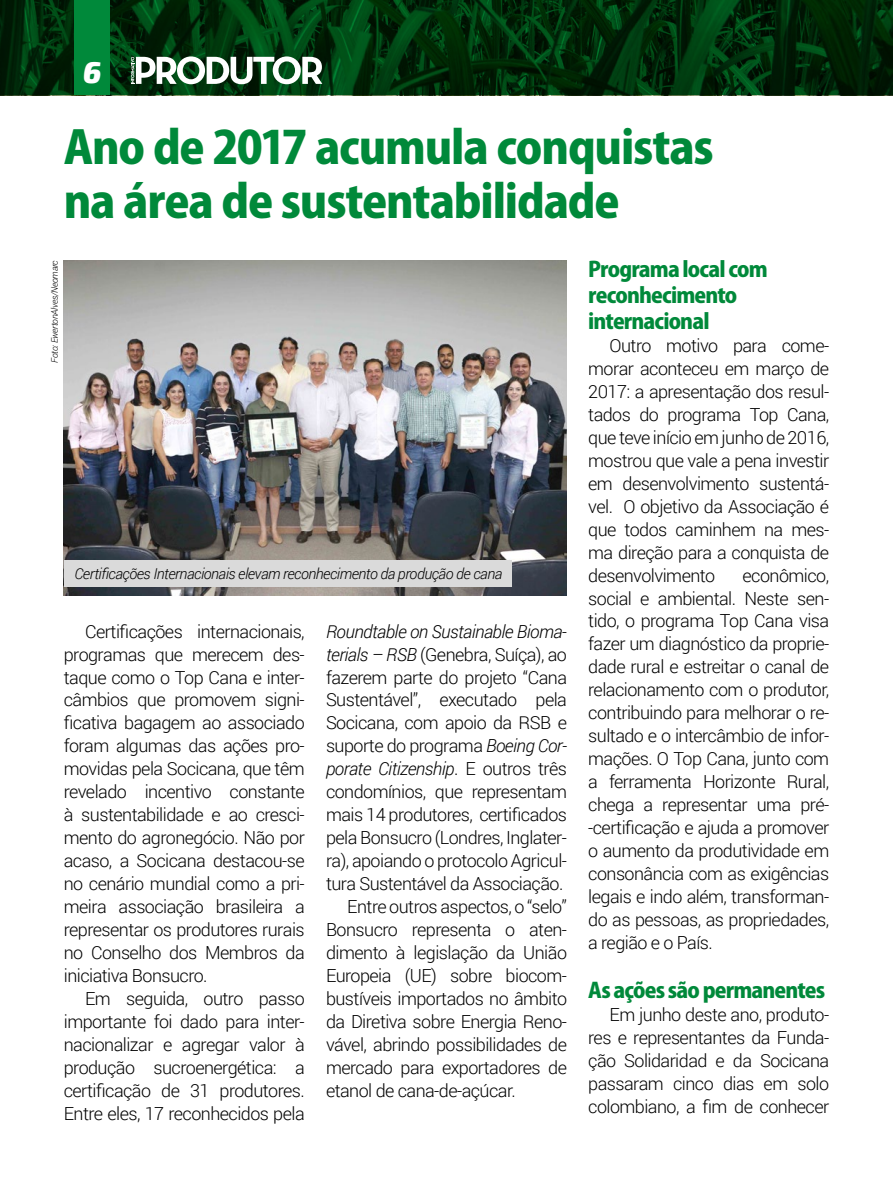
<style>
.page{position:relative;width:893px;height:1191px;background:#fff}
.page>*{position:absolute;margin:0;border:0;box-sizing:border-box;transform-origin:0 0}
.t1{font:800 45px/54px "Koz Go Pro";letter-spacing:-.025em;color:#00893a}
.t2{font:italic 900 30px "Exo 2";color:#fff}
.t3{font:800 21px/26px "Koz Go Pro";letter-spacing:-.04em;color:#00893a}
.t4{font:300 18px/23px "Roboto";letter-spacing:-.03em;color:#000;text-align:justify}
.t5{font:italic 300 18px "Roboto";letter-spacing:-.03em;color:#000}
.t6{font:italic 300 15px "Roboto";letter-spacing:-.03em;color:#000}
.t7{font:italic 300 9px "Roboto";letter-spacing:-.03em;color:#000}
.s1{font-style:italic}
.s2{font-style:normal}
</style>
<div class="page">
<img style="left:0;top:0;width:893px;height:95px">
<div style="left:74px;top:0;width:36px;height:95px;background:#00893a"></div>
<svg style="left:131px;top:56px;width:191px;height:28px"></svg>
<img style="left:64px;top:260px;width:503px;height:335px">
<div style="left:64px;top:560px;width:448px;height:27px;background:#dadada"></div>
<h2 class="t2" style="left:83px;top:54px;width:20px">6</h2>
<h1 class="t1" style="left:64px;top:123px;width:652px">Ano de 2017 acumula conquistas na área de sustentabilidade</h1>
<p class="t7" style="left:48px;top:363px;width:104px;rotate:-90deg">Foto: EwertonAlves/Neomarc</p>
<p class="t6" style="left:74px;top:563px;width:429px">Certificações Internacionais elevam reconhecimento da produção de cana</p>
<p class="t4" style="left:64px;top:619px;width:242px;text-indent:21px">Certificações internacionais, programas que merecem des&shy;taque como o Top Cana e inter&shy;câmbios que promovem signi&shy;ficativa bagagem ao associado foram algumas das ações pro&shy;movidas pela Socicana, que têm revelado incentivo constante à sustentabilidade e ao cresci&shy;mento do agronegócio. Não por acaso, a Socicana destacou-se no cenário mundial como a pri&shy;meira associação brasileira a representar os produtores rurais no Conselho dos Membros da iniciativa Bonsucro.</p>
<p class="t4" style="left:64px;top:986px;width:243px;text-indent:21px">Em seguida, outro passo importante foi dado para inter&shy;nacionalizar e agregar valor à produção sucroenergética: a certificação de 31 produtores.<br>Entre eles, 17 reconhecidos pela</p>
<p class="t5" style="left:326px;top:618px;width:242px">Roundtable on Sustainable Bioma-</p>
<p class="t4" style="left:326px;top:642px;width:242px"><span class="s1">terials – RSB</span> (Genebra, Suíça), ao</p>
<p class="t4" style="left:326px;top:665px;width:243px">fazerem parte do projeto “Cana</p>
<p class="t4" style="left:326px;top:688px;width:242px">Sustentável”, executado pela</p>
<p class="t4" style="left:326px;top:711px;width:243px">Socicana, com apoio da RSB e</p>
<p class="t4" style="left:326px;top:734px;width:242px">suporte do programa <span class="s1">Boeing Cor-</span></p>
<p class="t5" style="left:326px;top:756px;width:242px">porate Citizenship<span class="s2">. E outros três</span></p>
<p class="t4" style="left:326px;top:780px;width:242px">condomínios, que representam</p>
<p class="t4" style="left:326px;top:802px;width:242px">mais 14 produtores, certificados</p>
<p class="t4" style="left:326px;top:825px;width:242px">pela Bonsucro (Londres, Inglater-</p>
<p class="t4" style="left:326px;top:848px;width:243px">ra), apoiando o protocolo Agricul-</p>
<p class="t4" style="left:326px;top:871px;width:239px">tura Sustentável da Associação.</p>
<p class="t4" style="left:347px;top:894px;width:221px">Entre outros aspectos, o “selo”</p>
<p class="t4" style="left:326px;top:917px;width:242px">Bonsucro representa o aten-</p>
<p class="t4" style="left:326px;top:940px;width:243px">dimento à legislação da União</p>
<p class="t4" style="left:326px;top:963px;width:242px">Europeia (UE) sobre biocom-</p>
<p class="t4" style="left:326px;top:986px;width:243px">bustíveis importados no âmbito</p>
<p class="t4" style="left:326px;top:1009px;width:242px">da Diretiva sobre Energia Reno-</p>
<p class="t4" style="left:326px;top:1032px;width:242px">vável, abrindo possibilidades de</p>
<p class="t4" style="left:326px;top:1055px;width:242px">mercado para exportadores de</p>
<p class="t4" style="left:326px;top:1078px;width:191px">etanol de cana-de-açúcar.</p>
<p class="t3" style="left:588px;top:258px;width:181px">Programa local com reconhecimento internacional</p>
<p class="t4" style="left:588px;top:333px;width:243px;text-indent:21px">Outro motivo para come&shy;morar aconteceu em março de 2017: a apresentação dos resul&shy;tados do programa Top Cana, que teve início em junho de 2016, mostrou que vale a pena investir em desenvolvimento sustentá&shy;vel. O objetivo da Associação é que todos caminhem na mes&shy;ma direção para a conquista de desenvolvimento</p>
<p class="t4" style="left:588px;top:563px;width:243px;text-indent:154px">econômico, social e ambiental. Neste sen&shy;tido, o programa Top Cana visa fazer um diagnóstico da proprie&shy;dade rural e estreitar o canal de relacionamento com o produtor, contribuindo para melhorar o re&shy;sultado e o intercâmbio de infor&shy;mações. O Top Cana, junto com a ferramenta Horizonte Rural, chega a representar uma pré--certificação e ajuda a promover o aumento da produtividade em consonância com as exigências legais e indo além, transforman&shy;do as pessoas, as propriedades, a região e o País.</p>
<p class="t3" style="left:588px;top:978px;width:238px">As ações são permanentes</p>
<p class="t4" style="left:588px;top:1002px;width:243px;text-indent:21px">Em junho deste ano, produto&shy;res e representantes da Funda&shy;ção Solidaridad e da Socicana passaram cinco dias em solo colombiano, a fim de conhecer</p>
</div>
